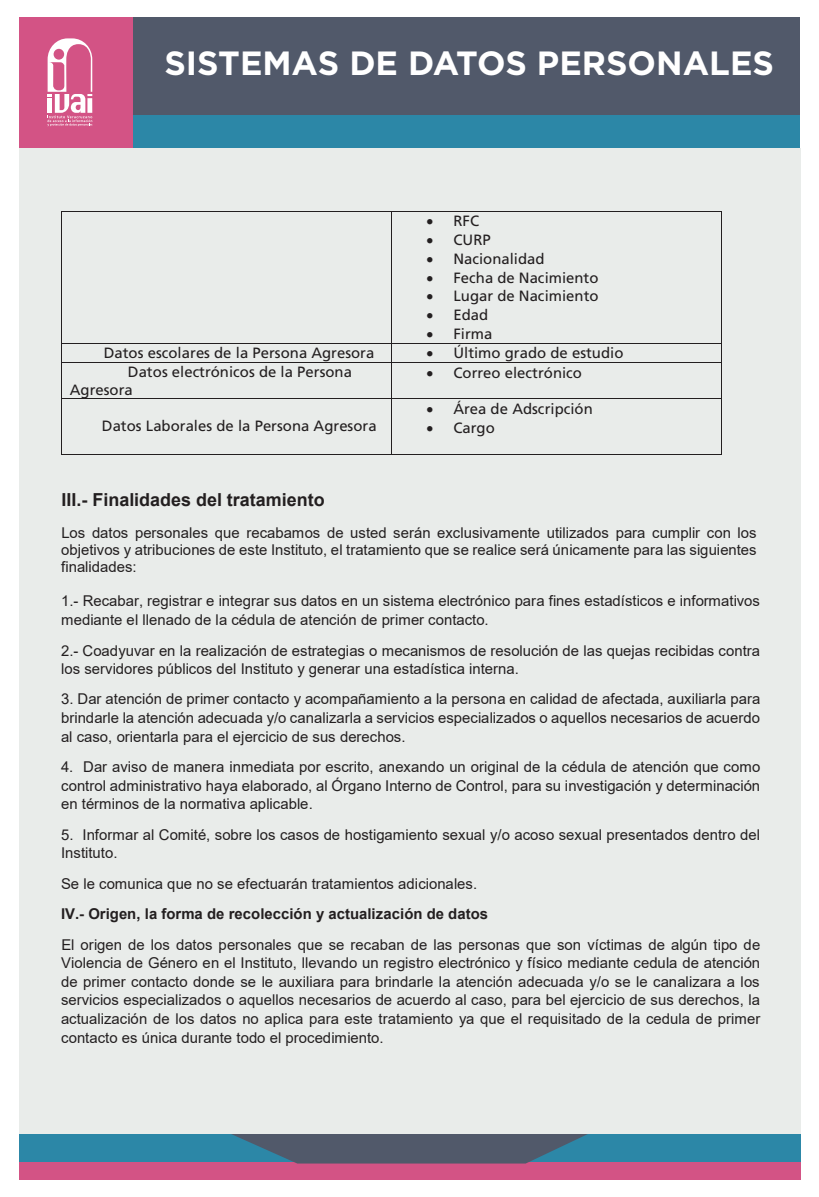
<style>
.page{position:relative;width:819px;height:1197px;background:#fff}
.page>*{position:absolute;margin:0;border:0;box-sizing:border-box;transform-origin:0 0}
.t1{font:700 33.6px "Gotham";color:#fff}
.t2{font:700 17.94px "Arial";color:#231f20}
.t3{font:14.88px/18.6px "Arial";color:#231f20;text-align:justify}
.t4{font:14.88px/17.8px "Frutiger";color:#231f20}
.s1{font-weight:700}
</style>
<div class="page">
<div style="left:19px;top:18px;width:114px;height:130px;background:#d35385"></div>
<div style="left:133px;top:18px;width:667px;height:97px;background:#51596a"></div>
<div style="left:133px;top:115px;width:667px;height:33px;background:#2c87a7"></div>
<div style="left:19px;top:1134px;width:781px;height:28px;background:#2c87a7"></div>
<div style="left:19px;top:1162px;width:781px;height:17px;background:#d35385"></div>
<svg style="left:231px;top:1134px;width:357px;height:30px"></svg>
<svg style="left:48px;top:38px;width:44px;height:88px"></svg>
<div style="left:19px;top:148px;width:781px;height:986px;background:#e9ecea"></div>
<hr style="left:62px;top:211px;width:329px;height:1px;background:#231f20">
<hr style="left:392px;top:211px;width:329px;height:1px;background:#231f20">
<hr style="left:61px;top:211px;width:1px;height:132px;background:#231f20">
<hr style="left:391px;top:211px;width:1px;height:132px;background:#231f20">
<hr style="left:721px;top:211px;width:1px;height:132px;background:#231f20">
<hr style="left:62px;top:343px;width:329px;height:1px;background:#231f20">
<hr style="left:392px;top:343px;width:329px;height:1px;background:#231f20">
<svg style="left:61px;top:343px;width:1px;height:20px"></svg>
<hr style="left:62px;top:362px;width:329px;height:1px;background:#231f20">
<svg style="left:391px;top:343px;width:1px;height:20px"></svg>
<hr style="left:392px;top:362px;width:329px;height:1px;background:#231f20">
<svg style="left:721px;top:343px;width:1px;height:20px"></svg>
<hr style="left:61px;top:363px;width:1px;height:35px;background:#231f20">
<hr style="left:391px;top:363px;width:1px;height:35px;background:#231f20">
<hr style="left:721px;top:363px;width:1px;height:35px;background:#231f20">
<hr style="left:62px;top:398px;width:329px;height:1px;background:#231f20">
<hr style="left:392px;top:398px;width:329px;height:1px;background:#231f20">
<hr style="left:61px;top:399px;width:1px;height:55px;background:#231f20">
<hr style="left:62px;top:454px;width:329px;height:1px;background:#231f20">
<hr style="left:391px;top:399px;width:1px;height:55px;background:#231f20">
<hr style="left:392px;top:454px;width:329px;height:1px;background:#231f20">
<hr style="left:721px;top:399px;width:1px;height:55px;background:#231f20">
<p class="t1" style="left:164px;top:44px;width:611px">SISTEMAS DE DATOS PERSONALES</p>
<p class="t4" style="left:427px;top:213px;width:54px">• RFC</p>
<p class="t4" style="left:427px;top:231px;width:66px">• CURP</p>
<p class="t4" style="left:427px;top:250px;width:119px">• Nacionalidad</p>
<p class="t4" style="left:427px;top:269px;width:173px">• Fecha de Nacimiento</p>
<p class="t4" style="left:427px;top:287px;width:173px">• Lugar de Nacimiento</p>
<p class="t4" style="left:427px;top:306px;width:63px">• Edad</p>
<p class="t4" style="left:427px;top:325px;width:67px">• Firma</p>
<p class="t4" style="left:104px;top:344px;width:272px">Datos escolares de la Persona Agresora</p>
<p class="t4" style="left:427px;top:345px;width:198px">• Último grado de estudio</p>
<p class="t4" style="left:70px;top:363px;width:284px;text-indent:58px">Datos electrónicos de la Persona<br>Agresora</p>
<p class="t4" style="left:427px;top:364px;width:157px">• Correo electrónico</p>
<p class="t4" style="left:102px;top:417px;width:276px">Datos Laborales de la Persona Agresora</p>
<p class="t4" style="left:427px;top:400px;width:168px">• Área de Adscripción</p>
<p class="t4" style="left:427px;top:419px;width:70px">• Cargo</p>
<p class="t2" style="left:61px;top:487px;width:265px">III.- Finalidades del tratamiento</p>
<p class="t3" style="left:61px;top:524px;width:697px;line-height:17.2px">Los datos personales que recabamos de usted serán exclusivamente utilizados para cumplir con los objetivos y atribuciones de este Instituto, el tratamiento que se realice será únicamente para las siguientes finalidades:</p>
<p class="t3" style="left:61px;top:592px;width:700px">1.- Recabar, registrar e integrar sus datos en un sistema electrónico para fines estadísticos e informativos mediante el llenado de la cédula de atención de primer contacto.</p>
<p class="t3" style="left:61px;top:641px;width:700px">2.- Coadyuvar en la realización de estrategias o mecanismos de resolución de las quejas recibidas contra los servidores públicos del Instituto y generar una estadística interna.</p>
<p class="t3" style="left:61px;top:690px;width:701px">3. Dar atención de primer contacto y acompañamiento a la persona en calidad de afectada, auxiliarla para brindarle la atención adecuada y/o canalizarla a servicios especializados o aquellos necesarios de acuerdo al caso, orientarla para el ejercicio de sus derechos.</p>
<p class="t3" style="left:61px;top:758px;width:701px">4. Dar aviso de manera inmediata por escrito, anexando un original de la cédula de atención que como control administrativo haya elaborado, al Órgano Interno de Control, para su investigación y determinación en términos de la normativa aplicable.</p>
<p class="t3" style="left:61px;top:825px;width:700px">5. Informar al Comité, sobre los casos de hostigamiento sexual y/o acoso sexual presentados dentro del<br>Instituto.</p>
<p class="t3" style="left:61px;top:868px;width:701px;line-height:30.4px;text-align:left">Se le comunica que no se efectuarán tratamientos adicionales.<br><span class="s1">IV.- Origen, la forma de recolección y actualización de datos<br></span>El origen de los datos personales que se recaban de las personas que son víctimas de algún tipo de</p>
<p class="t3" style="left:61px;top:954px;width:701px">Violencia de Género en el Instituto, llevando un registro electrónico y físico mediante cedula de atención de primer contacto donde se le auxiliara para brindarle la atención adecuada y/o se le canalizara a los servicios especializados o aquellos necesarios de acuerdo al caso, para bel ejercicio de sus derechos, la actualización de los datos no aplica para este tratamiento ya que el requisitado de la cedula de primer contacto es única durante todo el procedimiento.</p>
</div>
